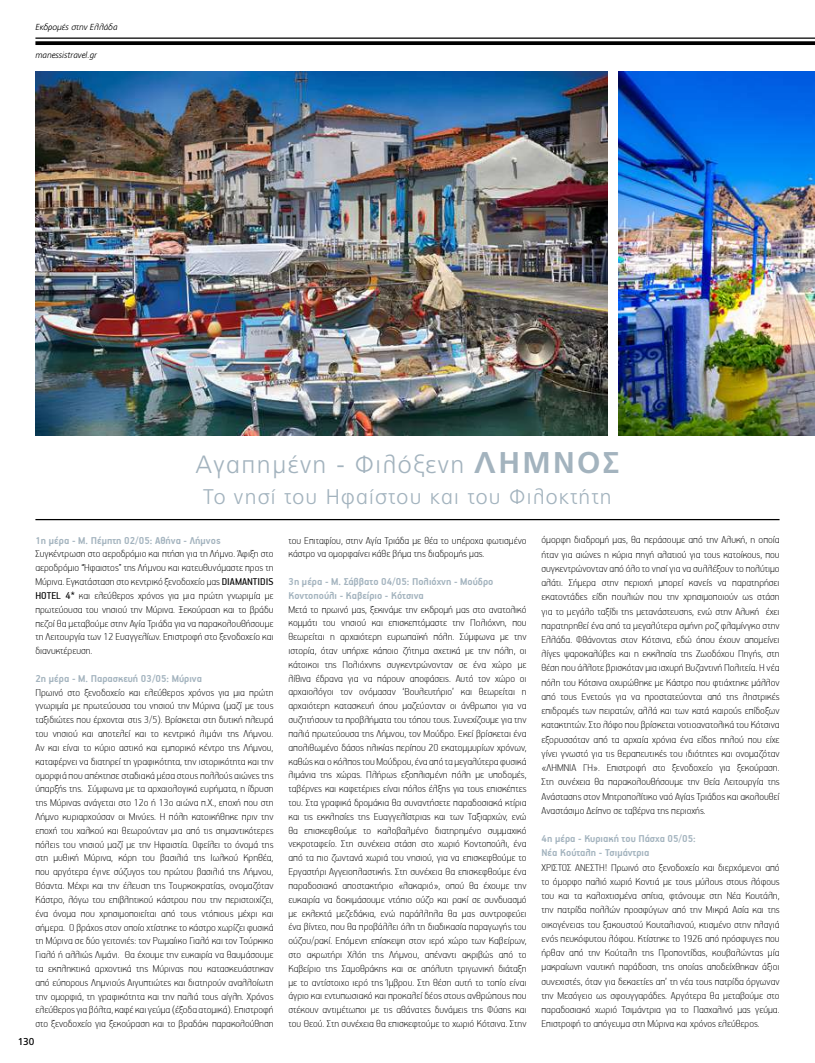
<style>
.page{position:relative;width:815px;height:1063px;background:#fff}
.page>*{position:absolute;margin:0;border:0;box-sizing:border-box;transform-origin:0 0}
.t1{font:300 25px "PF Catalog";letter-spacing:.06em;color:#a3b3be}
.t2{font:300 21.25px "PF Catalog";letter-spacing:.06em;color:#a3b3be}
.t3{font:100 11.25px/13.9px "PF Handbook Pro";color:#000;text-align:justify}
.t4{font:700 11.25px/13.9px "PF Handbook Pro";color:#a3b3be}
.t5{font:10px "PF Catalog";color:#000}
.t6{font:italic 300 8.75px "PF Catalog";color:#000}
.s1{font-weight:700;font-size:30px}
.s2{font-weight:400}
</style>
<div class="page">
<hr style="left:35px;top:38px;width:780px;height:1px;background:#000">
<svg style="left:35px;top:41px;width:780px;height:4px;background:#111"></svg>
<hr style="left:35px;top:519px;width:745px;height:1px;background:#000">
<img style="left:35px;top:71px;width:573px;height:365px">
<img style="left:619px;top:71px;width:196px;height:365px">
<p class="t6" style="left:35px;top:22px;width:84px">Εκδρομές στην Ελλάδα</p>
<p class="t6" style="left:35px;top:50px;width:63px">manessistravel.gr</p>
<h1 class="t1" style="left:195px;top:450px;width:426px">Αγαπημένη - Φιλόξενη <span class="s1">ΛΗΜΝΟΣ</span></h1>
<h2 class="t2" style="left:203px;top:485px;width:410px">Το νησί του Ηφαίστου και του Φιλοκτήτη</h2>
<p class="t4" style="left:35px;top:533px;width:187px">1η μέρα - Μ. Πέμπτη 02/05: Αθήνα - Λήμνος</p>
<p class="t3" style="left:35px;top:547px;width:240px">Συγκέντρωση στο αεροδρόμιο και πτήση για τη Λήμνο. Άφιξη στο αεροδρόμιο “Ήφαιστος” της Λήμνου και κατευθυνόμαστε προς τη Μύρινα. Eγκατάσταση στο κεντρικό ξενοδοχείο μας <span class="s2">DIAMANTIDIS HOTEL 4*</span> και ελεύθερος χρόνος για μια πρώτη γνωριμία με πρωτεύουσα του νησιού την Μύρινα. Ξεκούραση και το βράδυ πεζοί θα μεταβούμε στην Αγία Τριάδα για να παρακολουθήσουμε τη Λειτουργία των 12 Ευαγγελίων. Επιστροφή στο ξενοδοχείο και διανυκτέρευση.</p>
<p class="t4" style="left:35px;top:671px;width:168px">2η μέρα - Μ. Παρασκευή 03/05: Μύρινα</p>
<p class="t3" style="left:35px;top:685px;width:240px">Πρωινό στο ξενοδοχείο και ελεύθερος χρόνος για μια πρώτη γνωριμία με πρωτεύουσα του νησιού την Μύρινα (μαζί με τους ταξιδιώτες που έρχονται στις 3/5). Βρίσκεται στη δυτική πλευρά του νησιού και αποτελεί και το κεντρικό λιμάνι της Λήμνου.<br>Αν και είναι το κύριο αστικό και εμπορικό κέντρο της Λήμνου, καταφέρνει να διατηρεί τη γραφικότητα, την ιστορικότητα και την ομορφιά που απέκτησε σταδιακά μέσα στους πολλούς αιώνες της ύπαρξής της. Σύμφωνα με τα αρχαιολογικά ευρήματα, η ίδρυση της Μύρινας ανάγεται στο 12ο ή 13ο αιώνα π.Χ., εποχή που στη Λήμνο κυριαρχούσαν οι Μινύες. Η πόλη κατοικήθηκε πριν την εποχή του χαλκού και θεωρούνταν μια από τις σημαντικότερες πόλεις του νησιού μαζί με την Ηφαιστία. Οφείλει το όνομά της στη μυθική Μύρινα, κόρη του βασιλιά της Ιωλκού Κρηθέα, που αργότερα έγινε σύζυγος του πρώτου βασιλιά της Λήμνου, Θόαντα. Μέχρι και την έλευση της Τουρκοκρατίας, ονομαζόταν Κάστρο, λόγω του επιβλητικού κάστρου που την περιστοιχίζει, ένα όνομα που χρησιμοποιείται από τους ντόπιους μέχρι και σήμερα. Ο βράχος στον οποίο χτίστηκε το κάστρο χωρίζει φυσικά τη Μύρινα σε δύο γειτονιές: τον Ρωμαίικο Γιαλό και τον Τούρκικο Γιαλό ή αλλιώς Λιμάνι. Θα έχουμε την ευκαιρία να θαυμάσουμε τα εκπληκτικά αρχοντικά της Μύρινας που κατασκευάστηκαν από εύπορους Λημνιούς Αιγυπτιώτες και διατηρούν αναλλοίωτη την ομορφιά, τη γραφικότητα και την παλιά τους αίγλη. Χρόνος ελεύθερος για βόλτα, καφέ και γεύμα (έξοδα ατομικά). Επιστροφή στο ξενοδοχείο για ξεκούραση και το βραδάκι παρακολούθηση</p>
<p class="t5" style="left:18px;top:1036px;width:18px">130</p>
<p class="t3" style="left:288px;top:533px;width:240px">του Επιταφίου, στην Αγία Τριάδα με θέα το υπέροχα φωτισμένο κάστρο να ομορφαίνει κάθε βήμα της διαδρομής μας.</p>
<p class="t4" style="left:288px;top:574px;width:206px">3η μέρα - Μ. Σάββατο 04/05: Πολιόχνη - Μούδρο<br>Κοντοπούλι - Καβείριο - Κότσινα</p>
<p class="t3" style="left:288px;top:602px;width:240px">Μετά το πρωινό μας, ξεκινάμε την εκδρομή μας στο ανατολικό κομμάτι του νησιού και επισκεπτόμαστε την Πολιόχνη, που θεωρείται η αρχαιότερη ευρωπαϊκή πόλη. Σύμφωνα με την ιστορία, όταν υπήρχε κάποιο ζήτημα σχετικά με την πόλη, οι κάτοικοι της Πολιόχνης συγκεντρώνονταν σε ένα χώρο με λίθινα έδρανα για να πάρουν αποφάσεις. Αυτό τον χώρο οι αρχαιολόγοι τον ονόμασαν ‘Βουλευτήριο’ και θεωρείται η αρχαιότερη κατασκευή όπου μαζεύονταν οι άνθρωποι για να συζητήσουν τα προβλήματα του τόπου τους. Συνεχίζουμε για την παλιά πρωτεύουσα της Λήμνου, τον Μούδρο. Εκεί βρίσκεται ένα απολιθωμένο δάσος ηλικίας περίπου 20 εκατομμυρίων χρόνων, καθώς και ο κόλπος του Μούδρου, ένα από τα μεγαλύτερα φυσικά λιμάνια της χώρας. Πλήρως εξοπλισμένη πόλη με υποδομές, ταβέρνες και καφετέριες είναι πόλος έλξης για τους επισκέπτες του. Στα γραφικά δρομάκια θα συναντήσετε παραδοσιακά κτίρια και τις εκκλησίες της Ευαγγελίστριας και των Ταξιαρχών, ενώ θα επισκεφθούμε το καλοβαλμένο διατηρημένο συμμαχικό νεκροταφείο. Στη συνέχεια στάση στο χωριό Κοντοπούλι, ένα από τα πιο ζωντανά χωριά του νησιού, για να επισκεφθούμε το Εργαστήρι Αγγειοπλαστικής. Στη συνέχεια θα επισκεφθούμε ένα παραδοσιακό αποστακτήριο «λακαριό», οπού θα έχουμε την ευκαιρία να δοκιμάσουμε ντόπιο ούζο και ρακί σε συνδυασμό με εκλεκτά μεζεδάκια, ενώ παράλληλα θα μας συντροφεύει ένα βίντεο, που θα προβάλλει όλη τη διαδικασία παραγωγής του ούζου/ρακί. Επόμενη επίσκεψη στον ιερό χώρο των Καβείρων, στο ακρωτήρι Χλόη της Λήμνου, απέναντι ακριβώς από το Καβείριο της Σαμοθράκης και σε απόλυτη τριγωνική διάταξη με το αντίστοιχο ιερό της Ίμβρου. Στη θέση αυτή το τοπίο είναι άγριο και εντυπωσιακό και προκαλεί δέος στους ανθρώπους που στέκουν αντιμέτωποι με τις αθάνατες δυνάμεις της Φύσης και του Θεού. Στη συνέχεια θα επισκεφτούμε το χωριό Κότσινα. Στην</p>
<p class="t3" style="left:542px;top:532px;width:240px;line-height:14.2px">όμορφη διαδρομή μας, θα περάσουμε από την Αλυκή, η οποία ήταν για αιώνες η κύρια πηγή αλατιού για τους κατοίκους, που συγκεντρώνονταν από όλο το νησί για να συλλέξουν το πολύτιμο αλάτι. Σήμερα στην περιοχή μπορεί κανείς να παρατηρήσει εκατοντάδες είδη πουλιών που την χρησιμοποιούν ως στάση για το μεγάλο ταξίδι της μετανάστευσης, ενώ στην Αλυκή έχει παρατηρηθεί ένα από τα μεγαλύτερα σμήνη ροζ φλαμίνγκο στην Ελλάδα. Φθάνοντας στον Κότσινα, εδώ όπου έχουν απομείνει λίγες ψαροκαλύβες και η εκκλησία της Ζωοδόχου Πηγής, στη θέση που άλλοτε βρισκόταν μια ισχυρή Βυζαντινή Πολιτεία. Η νέα πόλη του Κότσινα οχυρώθηκε με Κάστρο που φτιάχτηκε μάλλον από τους Ενετούς για να προστατεύονται από της ληστρικές επιδρομές των πειρατών, αλλά και των κατά καιρούς επίδοξων κατακτητών. Στο λόφο που βρίσκεται νοτιοανατολικά του Κότσινα εξορυσσόταν από τα αρχαία χρόνια ένα είδος πηλού που είχε γίνει γνωστό για τις θεραπευτικές του ιδιότητες και ονομαζόταν «ΛΗΜΝΙΑ ΓΗ». Επιστροφή στο ξενοδοχείο για ξεκούραση.<br>Στη συνέχεια θα παρακολουθήσουμε την Θεία Λειτουργία της Ανάστασης στον Μητροπολίτικο ναό Αγίας Τριάδος και ακολουθεί Αναστάσιμο Δείπνο σε ταβέρνα της περιοχής.</p>
<p class="t4" style="left:542px;top:831px;width:156px;line-height:14.2px">4η μέρα - Κυριακή του Πάσχα 05/05:<br>Νέα Κούταλη - Τσιμάντρια</p>
<p class="t3" style="left:542px;top:860px;width:240px;line-height:14.2px">ΧΡΙΣΤΟΣ ΑΝΕΣΤΗ! Πρωινό στο ξενοδοχείο και διερχόμενοι από το όμορφο παλιό χωριό Κοντιά με τους μύλους στους λόφους του και τα καλοχτισμένα σπίτια, φτάνουμε στη Νέα Κουτάλη, την πατρίδα πολλών προσφύγων από την Μικρά Ασία και της οικογένειας του ξακουστού Κουταλιανού, κτισμένο στην πλαγιά ενός πευκόφυτου λόφου. Κτίστηκε το 1926 από πρόσφυγες που ήρθαν από την Κούταλη της Προποντίδας, κουβαλώντας μία μακραίωνη ναυτική παράδοση, της οποίας αποδείχθηκαν άξιοι συνεχιστές, όταν για δεκαετίες απ’ τη νέα τους πατρίδα όργωναν την Μεσόγειο ως σφουγγαράδες. Αργότερα θα μεταβούμε στο παραδοσιακό χωριό Τσιμάντρια για το Πασχαλινό μας γεύμα.<br>Επιστροφή το απόγευμα στη Μύρινα και χρόνος ελεύθερος.</p>
</div>
